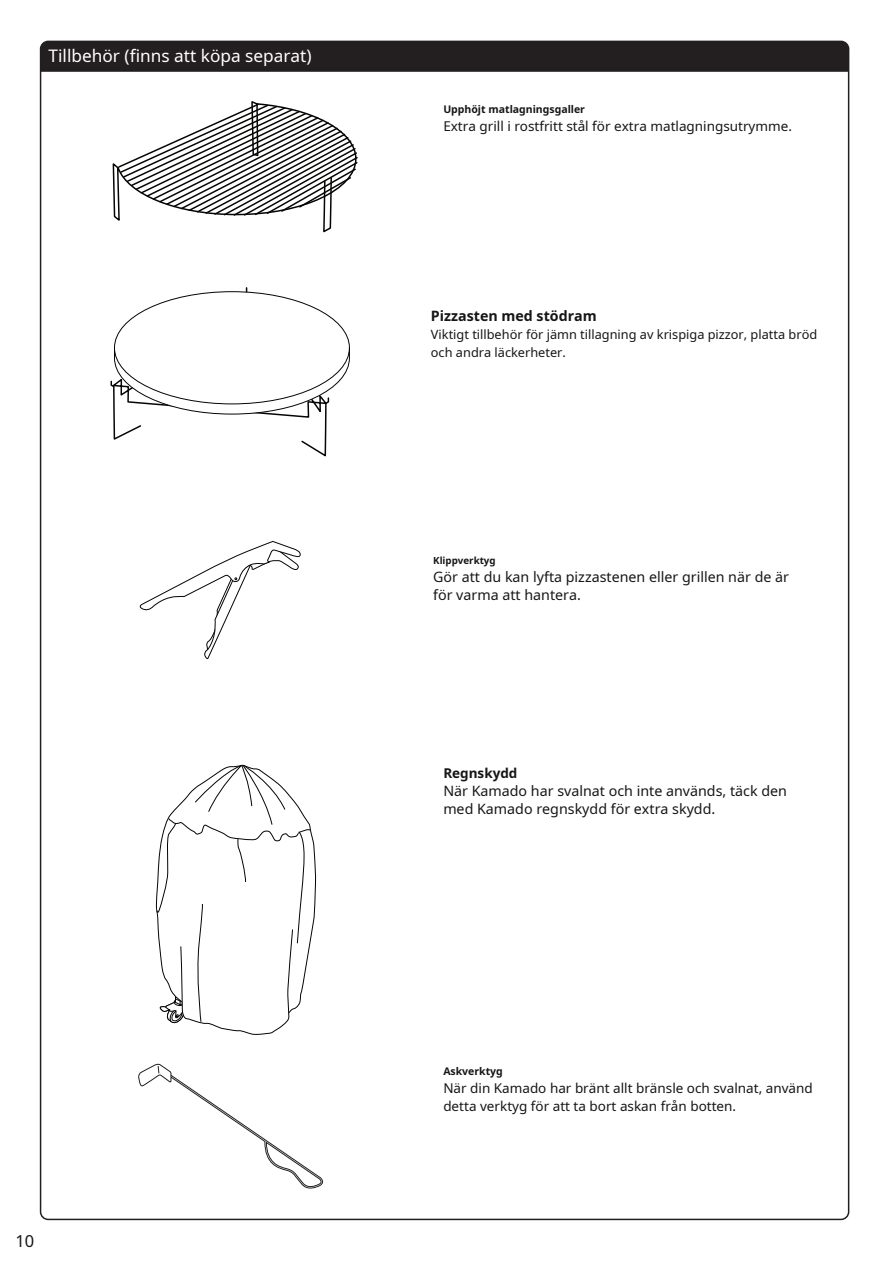
<style>
.page{position:relative;width:893px;height:1263px;background:#fff}
.page>*{position:absolute;margin:0;border:0;box-sizing:border-box;transform-origin:0 0}
.t1{font:17.25px "Noto Sans";color:#fff}
.t2{font:16.5px "Noto Sans";color:#171615}
.t3{font:14.25px/18px "Noto Sans";color:#171615}
.t4{font:700 14.25px "Noto Sans";color:#171615}
.t5{font:13.5px/18px "Noto Sans";color:#171615}
.t6{font:700 13.5px "Noto Sans";color:#171615}
.t7{font:12.75px/18px "Noto Sans";color:#171615}
.t8{font:700 10.5px "Noto Sans";color:#171615}
.t9{font:700 9.75px "Noto Sans";color:#171615}
</style>
<div class="page">
<div style="left:41px;top:41px;width:808px;height:31px;background:#231f20"></div>
<svg style="left:112px;top:101px;width:246px;height:132px"></svg>
<svg style="left:110px;top:287px;width:240px;height:170px"></svg>
<svg style="left:140px;top:541px;width:161px;height:119px"></svg>
<svg style="left:138px;top:764px;width:186px;height:425px"></svg>
<p class="t1" style="left:49px;top:44px;width:265px">Tillbehör (finns att köpa separat)</p>
<p class="t2" style="left:15px;top:1230px;width:20px">10</p>
<p class="t8" style="left:443px;top:102px;width:143px">Upphöjt matlagningsgaller</p>
<p class="t5" style="left:443px;top:117px;width:350px">Extra grill i rostfritt stål för extra matlagningsutrymme.</p>
<p class="t4" style="left:431px;top:306px;width:167px">Pizzasten med stödram</p>
<p class="t7" style="left:431px;top:325px;width:388px">Viktigt tillbehör för jämn tillagning av krispiga pizzor, platta bröd och andra läckerheter.</p>
<p class="t9" style="left:433px;top:554px;width:64px">Klippverktyg</p>
<p class="t3" style="left:433px;top:567px;width:357px">Gör att du kan lyfta pizzastenen eller grillen när de är för varma att hantera.</p>
<p class="t6" style="left:443px;top:763px;width:76px">Regnskydd</p>
<p class="t3" style="left:443px;top:781px;width:345px">När Kamado har svalnat och inte används, täck den med Kamado regnskydd för extra skydd.</p>
<p class="t8" style="left:443px;top:1063px;width:61px">Askverktyg</p>
<p class="t5" style="left:443px;top:1078px;width:371px">När din Kamado har bränt allt bränsle och svalnat, använd detta verktyg för att ta bort askan från botten.</p>
</div>
